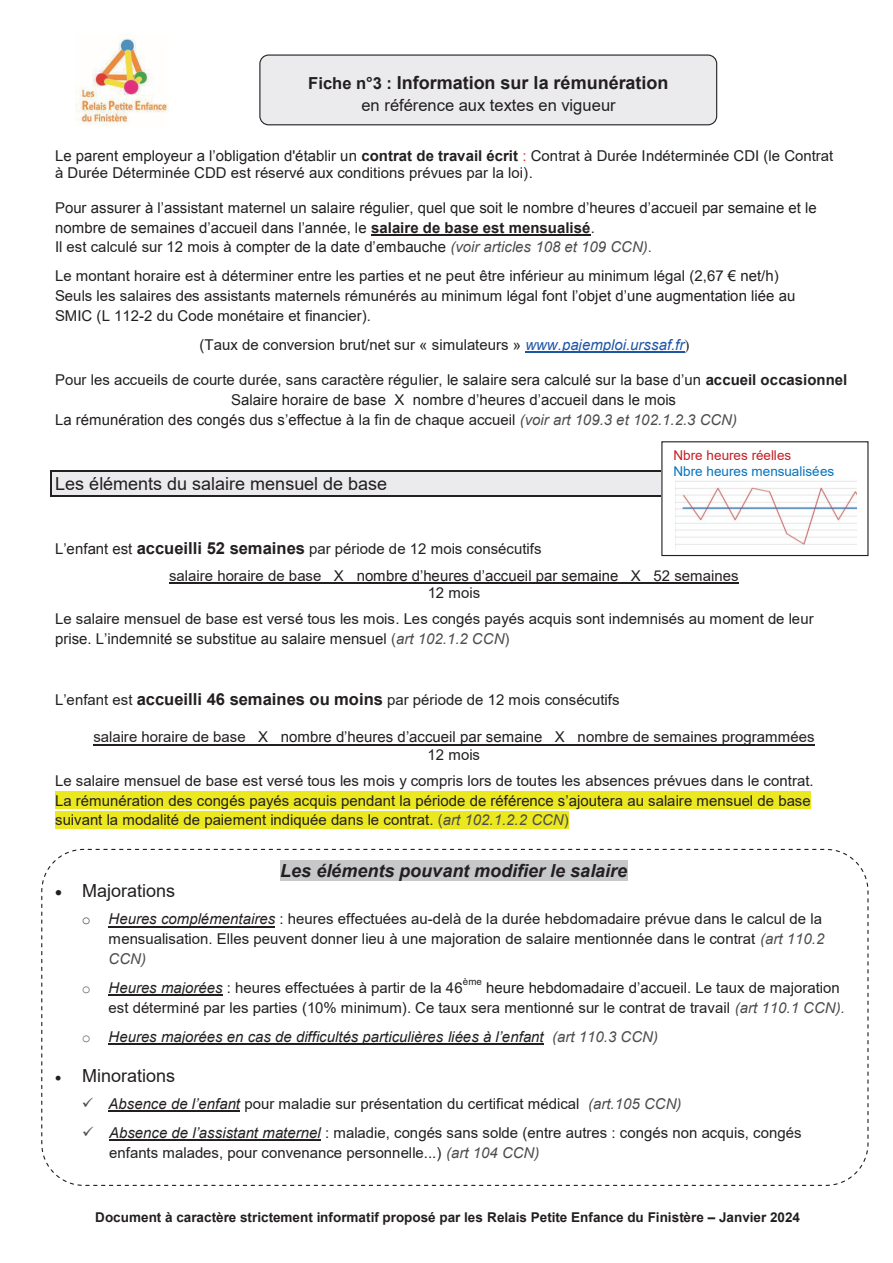
<style>
.page{position:relative;width:893px;height:1263px;background:#fff}
.page>*{position:absolute;margin:0;border:0;box-sizing:border-box;transform-origin:0 0}
.t1{font:18px "Arial";color:#231f20}
.t2{font:700 18px "Arial";color:#231f20}
.t3{font:italic 700 18px "Arial";color:#231f20}
.t4{font:16.5px "Arial";color:#231f20}
.t5{font:15px/19.8px "Arial";color:#231f20}
.t6{font:15px/19.6px "Arial";color:#231f20}
.t7{font:italic 15px "Arial";color:#231f20}
.t8{font:700 13.5px "Arial";color:#231f20}
.t9{font:13.5px "Arial";letter-spacing:.005em;color:#0873bb}
.t10{font:13.5px "Arial";letter-spacing:.005em;color:#c22025}
.t11{font:9.75px "Arial";color:#231f20}
.s1{font-size:16.5px}
.s2{font-style:inherit}
.s3{font-weight:700}
.s4{color:#ee2d2d}
.s5{font-style:italic;color:#4b4c4d}
.s6{color:#4b4c4d}
.s7{font-style:italic;color:#1e56a6}
.s8{font-family:"Times New Roman"}
.s9{font-weight:700;font-size:16.5px}
.s10{font-family:"Courier New";color:#4b4c4d}
.s11{font-style:italic}
.s12{font-family:"Courier New";color:#636366}
.s13{font-family:"Courier New";font-style:normal;color:#636366}
</style>
<div class="page">
<hr style="left:371px;top:234px;width:220px;height:2px;background:#231f20">
<hr style="left:525px;top:351px;width:160px;height:1px;background:#1e56a6">
<div style="left:52px;top:472px;width:803px;height:24px;background:#ebebed"></div>
<hr style="left:52px;top:470px;width:803px;height:2px;background:#231f20">
<hr style="left:52px;top:496px;width:803px;height:1px;background:#231f20">
<hr style="left:50px;top:472px;width:2px;height:24px;background:#231f20">
<hr style="left:169px;top:582px;width:570px;height:2px;background:#231f20">
<hr style="left:93px;top:744px;width:722px;height:1px;background:#231f20">
<div style="left:55px;top:791px;width:756px;height:18px;background:#ece820"></div>
<div style="left:55px;top:811px;width:514px;height:18px;background:#ece820"></div>
<div style="left:280px;top:860px;width:347px;height:21px;background:#c7c8ca"></div>
<hr style="left:109px;top:926px;width:166px;height:1px;background:#231f20">
<hr style="left:109px;top:994px;width:114px;height:1px;background:#231f20">
<hr style="left:109px;top:1043px;width:435px;height:1px;background:#231f20">
<hr style="left:109px;top:1111px;width:131px;height:1px;background:#231f20">
<hr style="left:109px;top:1139px;width:212px;height:2px;background:#231f20">
<div style="left:259px;top:54px;width:458px;height:71px;background:#ebebed;border:1px solid #231f20;border-radius:9px"></div>
<div style="left:662px;top:442px;width:206px;height:113px;background:#fff"></div>
<div style="left:661px;top:441px;width:207px;height:115px;border:1px solid #231f20"></div>
<img style="left:676px;top:481px;width:180px;height:64px">
<img style="left:76px;top:38px;width:92px;height:86px">
<p class="t2" style="left:308px;top:70px;width:362px"><span class="s1">Fiche n°3 :</span> Information sur la rémunération</p>
<p class="t4" style="left:361px;top:94px;width:256px">en référence aux textes en vigueur</p>
<p class="t5" style="left:55px;top:147px;width:780px;line-height:17.4px"><span class="s2">Le parent employeur a l’obligation d'établir un</span> <span class="s3">contrat de travail écrit</span> <span class="s4">:</span> Contrat à Durée Indéterminée CDI (le Contrat à Durée Déterminée CDD est réservé aux conditions prévues par la loi).</p>
<p class="t6" style="left:55px;top:198px;width:763px">Pour assurer à l’assistant <span class="s2">maternel</span> un salaire régulier, quel que soit le nombre d’heures d’accueil par semaine et le nombre de semaines d’accueil dans l’année, le <span class="s3">salaire de base est mensualisé</span><span class="s2">.<br>Il est calculé sur 12 mois à</span> compter de la date d’embauche <span class="s5">(voir articles 108 et 109 CCN)</span><span class="s6">.</span></p>
<p class="t5" style="left:55px;top:266px;width:742px">Le montant horaire est à déterminer entre les parties et ne peut être inférieur au minimum légal (2,67 <span class="s2">€ net/h)<br></span>Seuls les salaires des assistants maternels rémunérés au minimum légal font <span class="s2">l’objet d’une augmentation liée au<br></span>SMIC (L 112-2 du Code monétaire et financier).</p>
<p class="t5" style="left:199px;top:334px;width:492px">(Taux de conversion brut/net sur « simulateurs » <span class="s7">www.pajemploi.urssaf.fr</span><span class="s8">)</span></p>
<p class="t5" style="left:55px;top:370px;width:794px">Pour les accueils de courte durée, sans caractère régu<span class="s2">lier, le salaire sera calculé sur la base d’un</span> <span class="s3">accueil occasionnel</span></p>
<p class="t6" style="left:231px;top:390px;width:446px">Salaire horaire de base X nombre d’heures d’accueil dans le mois</p>
<p class="t6" style="left:55px;top:410px;width:683px">La rémunération des congés dus s’effectue <span class="s2">à la fin de chaque accueil</span> <span class="s5">(voir art 109.3 et 102.1.2.3 CCN)</span></p>
<p class="t1" style="left:55px;top:471px;width:334px">Les éléments du salaire mensuel de base</p>
<p class="t10" style="left:673px;top:446px;width:119px">Nbre heures réelles</p>
<p class="t9" style="left:673px;top:462px;width:162px">Nbre heures mensualisées</p>
<p class="t5" style="left:169px;top:535px;width:571px;line-height:27.2px;text-indent:-114px">L<span class="s2">’enfant est</span> <span class="s9">accueilli 52 semaines</span> par période de 12 mois consécutifs<br>salaire horaire de base X <span class="s2">nombre d’heures d’accueil par semaine X</span> 52 semaines</p>
<p class="t5" style="left:55px;top:580px;width:760px;line-height:26px;text-indent:372px">12 mois<br>Le salaire mensuel de base est versé tous les mois. Les congés payés acquis sont indemnisés au moment de leur</p>
<p class="t6" style="left:55px;top:629px;width:456px">prise. L’indemnité se substitue au salaire mensuel <span class="s6">(</span><span class="s5">art 102.1.2 CCN</span><span class="s6">)</span></p>
<p class="t5" style="left:55px;top:689px;width:566px">L<span class="s2">’</span>enfant est <span class="s9">accueilli 46 semaines ou moins</span> par période de 12 mois consécutifs</p>
<p class="t5" style="left:93px;top:728px;width:723px;line-height:17.2px;text-align:center">salaire horaire de base X <span class="s2">nombre d’heures d’accueil par semaine X</span> nombre de semaines programmées<br>12 mois</p>
<p class="t5" style="left:55px;top:771px;width:760px">Le salaire mensuel de base est versé tous les mois y compris lors de toutes les absences prévues dans le contrat.<br>La rémunération des congés payés acquis pendant la pé<span class="s2">riode de référence s’ajoute</span>ra au salaire mensuel de base suivant la modalité de paiement indiquée dans le contrat. <span class="s6">(</span><span class="s5">art 102.1.2.2 CCN</span><span class="s6">)</span></p>
<p class="t3" style="left:280px;top:858px;width:349px">Les éléments pouvant modifier le salaire</p>
<p class="t1" style="left:55px;top:879px;width:122px">• Majorations</p>
<p class="t5" style="left:109px;top:909px;width:717px;text-indent:-27px"><span class="s10">o</span> <span class="s11">Heures complémentaires</span> : heures effectuées au-delà de la durée hebdomadaire prévue dans le calcul de la mensualisation. Elles peuvent donner lieu à une majoration de salaire mentionnée dans le contrat <span class="s5">(art 110.2<br>CCN)</span></p>
<p class="t5" style="left:82px;top:977px;width:382px"><span class="s12">o</span> <span class="s11">Heures majorées</span> : heures effectuées à partir de la 46</p>
<p class="t11" style="left:463px;top:975px;width:21px">ème</p>
<p class="t5" style="left:109px;top:977px;width:738px;text-indent:378px"><span class="s2">heure hebdomadaire d’accueil</span>. Le taux de majoration est déterminé par les parties (10% minimum). Ce taux sera mentionné sur le contrat de travail <span class="s5">(art 110.1 CCN).</span></p>
<p class="t7" style="left:82px;top:1027px;width:578px"><span class="s13">o</span> Heures majorées en cas de difficultés particulières <span class="s2">liées à l’enfant</span> <span class="s6">(art 110.3 CCN)</span></p>
<p class="t1" style="left:55px;top:1063px;width:122px">• Minorations</p>
<p class="t5" style="left:82px;top:1094px;width:601px"><span class="s6">✓</span> <span class="s11">Absence de l’enfant</span> pour maladie sur présentation du certificat médical <span class="s5">(art.105 CCN)</span></p>
<p class="t5" style="left:109px;top:1123px;width:694px;text-indent:-27px"><span class="s6">✓</span> <span class="s11">Absence de l’assistant</span> <span class="s11">maternel</span> : maladie, congés sans solde (entre autres : congés non acquis, congés enfants malades, pour convenance personnelle...) <span class="s5">(art 104 CCN)</span></p>
<p class="t8" style="left:95px;top:1207px;width:706px">Document à caractère strictement informatif proposé par les Relais Petite Enfance du Finistère <span class="s2">–</span> Janvier 2024</p>
</div>
